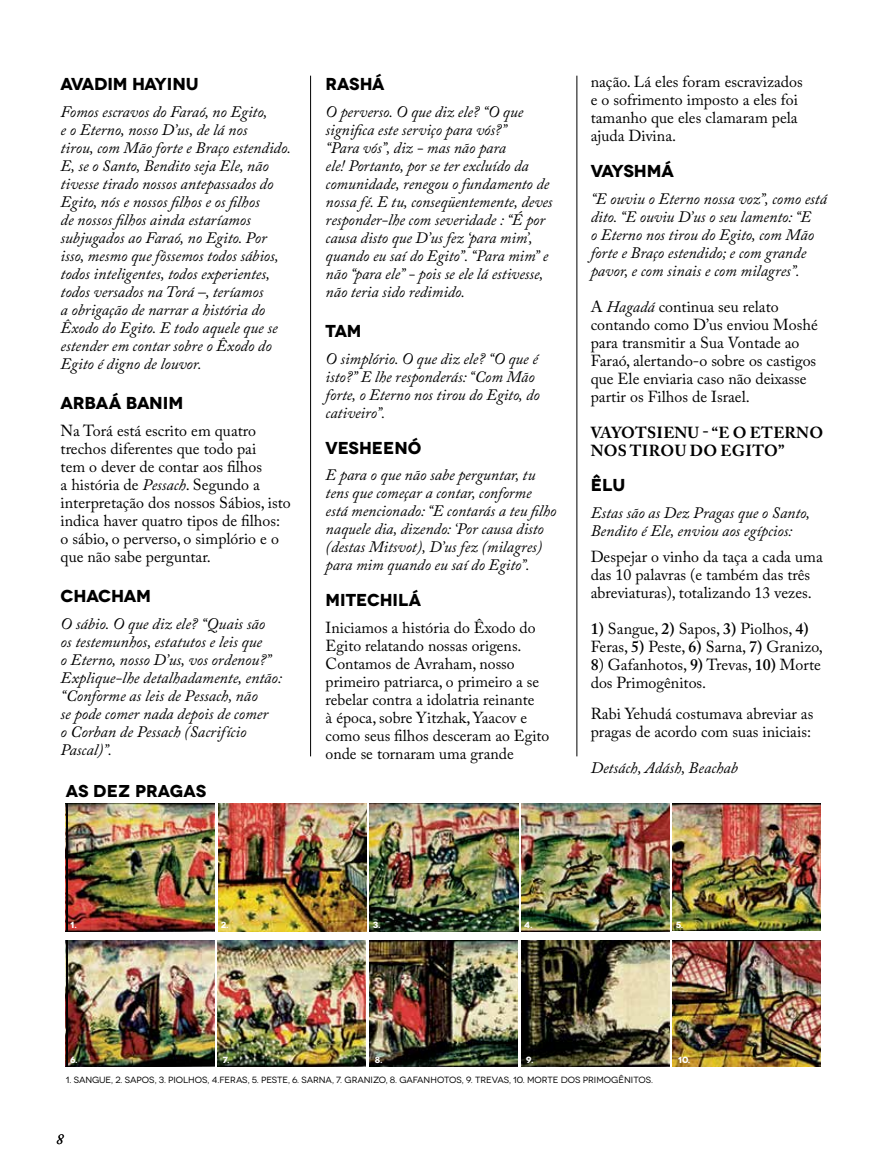
<style>
.page{position:relative;width:893px;height:1170px;background:#fff}
.page>*{position:absolute;margin:0;border:0;box-sizing:border-box;transform-origin:0 0}
.t1{font:700 17.25px "Novecentowide";letter-spacing:-.01em;color:#000}
.t2{font:700 17.1px "Novecentowide";letter-spacing:-.005em;color:#000}
.t3{font:italic 15.9px/18px "Adobe Caslon Pro";color:#000}
.t4{font:15.9px/18px "Adobe Caslon Pro";color:#000}
.t5{font:700 15.9px/18px "Adobe Caslon Pro";letter-spacing:.015em;color:#000}
.t6{font:italic 15px "Adobe Caslon Pro";color:#000}
.t7{font:9px "Novecentowide";letter-spacing:-.005em;color:#000}
.t8{font:700 9px "Novecentowide";color:#fff}
.s1{font-style:italic}
.s2{font-weight:600}
</style>
<div class="page">
<hr style="left:577px;top:76px;width:1px;height:680px;background:#000">
<hr style="left:310px;top:76px;width:1px;height:680px;background:#000">
<img style="left:67px;top:803px;width:147px;height:128px">
<img style="left:218px;top:803px;width:148px;height:128px">
<img style="left:370px;top:803px;width:148px;height:128px">
<img style="left:521px;top:803px;width:149px;height:128px">
<img style="left:672px;top:803px;width:149px;height:127px">
<img style="left:67px;top:940px;width:147px;height:126px">
<img style="left:218px;top:940px;width:148px;height:126px">
<img style="left:370px;top:940px;width:148px;height:126px">
<img style="left:522px;top:940px;width:148px;height:126px">
<img style="left:673px;top:940px;width:148px;height:126px">
<hr style="left:66px;top:803px;width:1px;height:128px;background:#000">
<hr style="left:66px;top:939px;width:1px;height:127px;background:#000">
<p class="t1" style="left:61px;top:73px;width:140px">AVADIM HAYINU</p>
<p class="t3" style="left:61px;top:102px;width:232px">Fomos escravos do Faraó, no Egito,<br>e o Eterno, nosso D’us, de lá nos<br>tirou, com Mão forte e Braço estendido.<br>E, se o Santo, Bendito seja Ele, não tivesse tirado nossos antepassados do Egito, nós e nossos filhos e os filhos<br>de nossos filhos ainda estaríamos subjugados ao Faraó, no Egito. Por isso, mesmo que fôssemos todos sábios, todos inteligentes, todos experientes, todos versados na Torá –, teríamos<br>a obrigação de narrar a história do Êxodo do Egito. E todo aquele que se estender em contar sobre o Êxodo do Egito é digno de louvor.</p>
<p class="t1" style="left:61px;top:392px;width:124px">ARBAÁ BANIM</p>
<p class="t4" style="left:61px;top:421px;width:232px">Na Torá está escrito em quatro trechos diferentes que todo pai<br>tem o dever de contar aos filhos<br>a história de <span class="s1">Pessach</span>. Segundo a interpretação dos nossos Sábios, isto indica haver quatro tipos de filhos: o sábio, o perverso, o simplório e o que não sabe perguntar.</p>
<p class="t1" style="left:61px;top:585px;width:92px">CHACHAM</p>
<p class="t3" style="left:61px;top:614px;width:223px">O sábio. O que diz ele? “Quais são<br>os testemunhos, estatutos e leis que<br>o Eterno, nosso D’us, vos ordenou?”<br>Explique-lhe detalhadamente, então: “Conforme as leis de Pessach, não<br>se pode comer nada depois de comer<br>o Corban de Pessach (Sacrifício<br>Pascal)”.</p>
<p class="t2" style="left:66px;top:780px;width:142px">AS DEZ PRAGAS</p>
<p class="t1" style="left:326px;top:73px;width:60px">RASHÁ</p>
<p class="t3" style="left:326px;top:102px;width:228px">O perverso. O que diz ele? “O que significa este serviço para vós?”<br>“Para vós”, diz - mas não para<br>ele! Portanto, por se ter excluído da comunidade, renegou o fundamento de nossa fé. E tu, conseqüentemente, deves responder-lhe com severidade : “É por causa disto que D’us fez ‘para mim’, quando eu saí do Egito”. “Para mim” e não “para ele” - pois se ele lá estivesse, não teria sido redimido.</p>
<p class="t1" style="left:326px;top:320px;width:37px">TAM</p>
<p class="t3" style="left:326px;top:349px;width:216px">O simplório. O que diz ele? “O que é isto?” E lhe responderás: “Com Mão forte, o Eterno nos tirou do Egito, do cativeiro”.</p>
<p class="t1" style="left:326px;top:437px;width:97px">VESHEENÓ</p>
<p class="t3" style="left:326px;top:466px;width:232px">E para o que não sabe perguntar, tu tens que começar a contar, conforme está mencionado: “E contarás a teu filho naquele dia, dizendo: ‘Por causa disto (destas Mitsvot), D’us fez (milagres) para mim quando eu saí do Egito”.</p>
<p class="t1" style="left:326px;top:589px;width:97px">MITECHILÁ</p>
<p class="t4" style="left:326px;top:618px;width:225px">Iniciamos a história do Êxodo do<br>Egito relatando nossas origens.<br>Contamos de Avraham, nosso primeiro patriarca, o primeiro a se rebelar contra a idolatria reinante<br>à época, sobre Yitzhak, Yaacov e como seus filhos desceram ao Egito onde se tornaram uma grande</p>
<p class="t4" style="left:591px;top:73px;width:213px">nação. Lá eles foram escravizados e o sofrimento imposto a eles foi tamanho que eles clamaram pela ajuda Divina.</p>
<p class="t1" style="left:591px;top:160px;width:85px">VAYSHMÁ</p>
<p class="t3" style="left:591px;top:189px;width:238px">“E ouviu o Eterno nossa voz”, como está dito. “E ouviu D’us o seu lamento: “E<br>o Eterno nos tirou do Egito, com Mão forte e Braço estendido; e com grande pavor, e com sinais e com milagres”.</p>
<p class="t4" style="left:591px;top:297px;width:229px">A <span class="s1">Hagadá</span> continua seu relato contando como D’us enviou Moshé para transmitir a Sua Vontade ao<br>Faraó, alertando-o sobre os castigos que Ele enviaria caso não deixasse partir os Filhos de Israel.</p>
<p class="t5" style="left:591px;top:423px;width:234px">VAYOTSIENU - “E O ETERNO<br>NOS TIROU DO EGITO”</p>
<p class="t1" style="left:591px;top:474px;width:36px">ÊLU</p>
<p class="t3" style="left:591px;top:503px;width:221px">Estas são as Dez Pragas que o Santo,<br>Bendito é Ele, enviou aos egípcios:</p>
<p class="t4" style="left:591px;top:547px;width:234px">Despejar o vinho da taça a cada uma das 10 palavras (e também das três abreviaturas), totalizando 13 vezes.</p>
<p class="t4" style="left:591px;top:619px;width:234px"><span class="s2">1)</span> Sangue, <span class="s2">2)</span> Sapos, <span class="s2">3)</span> Piolhos, <span class="s2">4)<br></span>Feras, <span class="s2">5)</span> Peste, <span class="s2">6)</span> Sarna, <span class="s2">7)</span> Granizo,</p>
<p class="t4" style="left:591px;top:655px;width:232px"><span class="s2">8</span>) Gafanhotos, <span class="s2">9)</span> Trevas, <span class="s2">10)</span> Morte dos Primogênitos.</p>
<p class="t4" style="left:591px;top:704px;width:224px">Rabi Yehudá costumava abreviar as pragas de acordo com suas iniciais:</p>
<p class="t3" style="left:591px;top:758px;width:149px">Detsách, Adásh, Beachab</p>
<p class="t8" style="left:70px;top:919px;width:8px">1.</p>
<p class="t8" style="left:221px;top:919px;width:10px">2.</p>
<p class="t8" style="left:373px;top:919px;width:9px">3.</p>
<p class="t8" style="left:524px;top:919px;width:10px">4.</p>
<p class="t8" style="left:676px;top:919px;width:9px">5.</p>
<p class="t8" style="left:70px;top:1053px;width:9px">6.</p>
<p class="t8" style="left:223px;top:1053px;width:8px">7.</p>
<p class="t8" style="left:375px;top:1053px;width:9px">8.</p>
<p class="t8" style="left:526px;top:1053px;width:9px">9.</p>
<p class="t8" style="left:678px;top:1053px;width:14px">10.</p>
<p class="t7" style="left:66px;top:1074px;width:589px">1. SANGUE, 2. SAPOS, 3. PIOLHOS, 4.FERAS, 5. PESTE, 6. SARNA, 7. GRANIZO, 8. GAFANHOTOS, 9. TREVAS, 10. MORTE DOS PRIMOGÊNITOS.</p>
<p class="t6" style="left:56px;top:1129px;width:9px">8</p>
</div>
